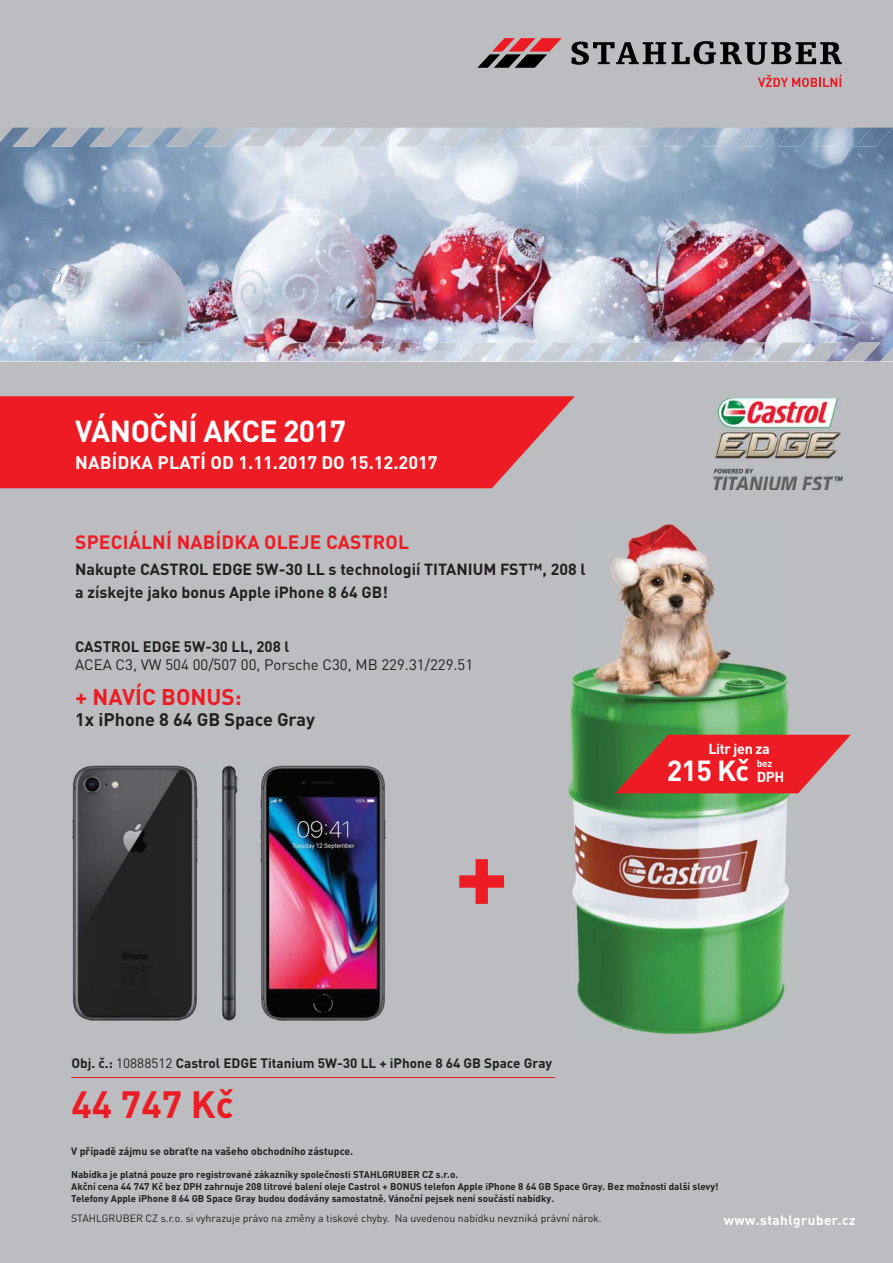
<style>
.page{position:relative;width:893px;height:1263px;background:#bbbdc0}
.page>*{position:absolute;margin:0;border:0;box-sizing:border-box;transform-origin:0 0}
.t1{font:700 37.5px "DIN Pro";color:#ed1c24}
.t2{font:700 30px "DIN Pro";letter-spacing:-.02em;color:#fff}
.t3{font:700 28.65px "DIN Pro";color:#fff}
.t4{font:700 22.5px "DIN Pro";color:#ed1c24}
.t5{font:700 19.2px "DIN Pro";letter-spacing:.01em;color:#ed1c24}
.t6{font:700 18px "DIN Pro";color:#fff}
.t7{font:700 18px "DIN Pro";color:#231f20}
.t8{font:700 15.9px/23px "DIN Pro";color:#231f20}
.t9{font:15px "DIN Pro";color:#231f20}
.t10{font:700 15px "DIN Pro";color:#231f20}
.t11{font:700 14.4px "DIN Pro";letter-spacing:-.025em;color:#fff}
.t12{font:700 13.5px "DIN Pro";color:#231f20}
.t13{font:700 13.5px "DIN Pro";letter-spacing:.035em;color:#fff}
.t14{font:10.5px "DIN Pro";color:#231f20}
.t15{font:700 10.5px "DIN Pro";color:#231f20}
.t16{font:700 10.05px "DIN Pro";color:#fff}
.t17{font:700 9.75px/11.7px "DIN Pro";color:#231f20}
.s1{font-weight:400}
</style>
<div class="page">
<svg style="left:758px;top:75px;width:84px;height:12px"></svg>
<svg style="left:571px;top:41px;width:271px;height:24px"></svg>
<svg style="left:477px;top:38px;width:85px;height:30px"></svg>
<img style="left:0;top:143px;width:893px;height:203px">
<img style="left:13px;top:128px;width:880px;height:19px">
<img style="left:0;top:128px;width:13px;height:15px">
<img style="left:0;top:343px;width:880px;height:19px">
<img style="left:880px;top:346px;width:13px;height:16px">
<svg style="left:0;top:396px;width:575px;height:92px;background:#e9282f"></svg>
<img style="left:714px;top:398px;width:128px;height:92px">
<hr style="left:72px;top:1077px;width:483px;height:1px;background:#ed1c24">
<img style="left:73px;top:766px;width:312px;height:254px">
<svg style="left:459px;top:859px;width:45px;height:45px"></svg>
<img style="left:568px;top:524px;width:224px;height:510px">
<img style="left:568px;top:562px;width:18px;height:16px">
<svg style="left:615px;top:735px;width:236px;height:58px;background:#d23938"></svg>
<h2 class="t2" style="left:75px;top:421px;width:272px">VÁNOČNÍ AKCE 2017</h2>
<h3 class="t6" style="left:75px;top:456px;width:364px">NABÍDKA PLATÍ OD 1.11.2017 DO 15.12.2017</h3>
<h3 class="t5" style="left:75px;top:535px;width:335px">SPECIÁLNÍ NABÍDKA OLEJE CASTROL</h3>
<h3 class="t8" style="left:75px;top:559px;width:512px">Nakupte CASTROL EDGE 5W-30 LL s technologií TITANIUM FST™, 208 l a získejte jako bonus Apple iPhone 8 64 GB!</h3>
<h3 class="t10" style="left:75px;top:641px;width:216px">CASTROL EDGE 5W-30 LL, 208 l</h3>
<h3 class="t9" style="left:75px;top:659px;width:400px">ACEA C3, VW 504 00/507 00, Porsche C30, MB 229.31/229.51</h3>
<h3 class="t4" style="left:75px;top:689px;width:168px">+ NAVÍC BONUS:</h3>
<h3 class="t7" style="left:75px;top:713px;width:241px">1x iPhone 8 64 GB Space Gray</h3>
<h3 class="t12" style="left:72px;top:1058px;width:482px">Obj. č.: <span class="s1">10888512</span> Castrol EDGE Titanium 5W-30 LL + iPhone 8 64 GB Space Gray</h3>
<h1 class="t1" style="left:72px;top:1091px;width:164px">44 747 Kč</h1>
<h3 class="t11" style="left:708px;top:744px;width:63px">Litr jen za</h3>
<h3 class="t3" style="left:667px;top:761px;width:84px">215 Kč</h3>
<p class="t16" style="left:757px;top:760px;width:17px">bez</p>
<h3 class="t11" style="left:757px;top:771px;width:29px">DPH</h3>
<p class="t15" style="left:71px;top:1147px;width:284px">V případě zájmu se obraťte na vašeho obchodního zástupce.</p>
<p class="t17" style="left:71px;top:1170px;width:649px">Nabídka je platná pouze pro registrované zákazníky společnosti STAHLGRUBER CZ s.r.o.<br>Akční cena 44 747 Kč bez DPH zahrnuje 208 litrové balení oleje Castrol + BONUS telefon Apple iPhone 8 64 GB Space Gray. Bez možnosti další slevy!<br>Telefony Apple iPhone 8 64 GB Space Gray budou dodávány samostatně. Vánoční pejsek není součástí nabídky.</p>
<p class="t14" style="left:71px;top:1214px;width:532px">STAHLGRUBER CZ s.r.o. si vyhrazuje právo na změny a tiskové chyby. Na uvedenou nabídku nevzniká právní nárok.</p>
<h3 class="t13" style="left:724px;top:1215px;width:133px">www.stahlgruber.cz</h3>
</div>
